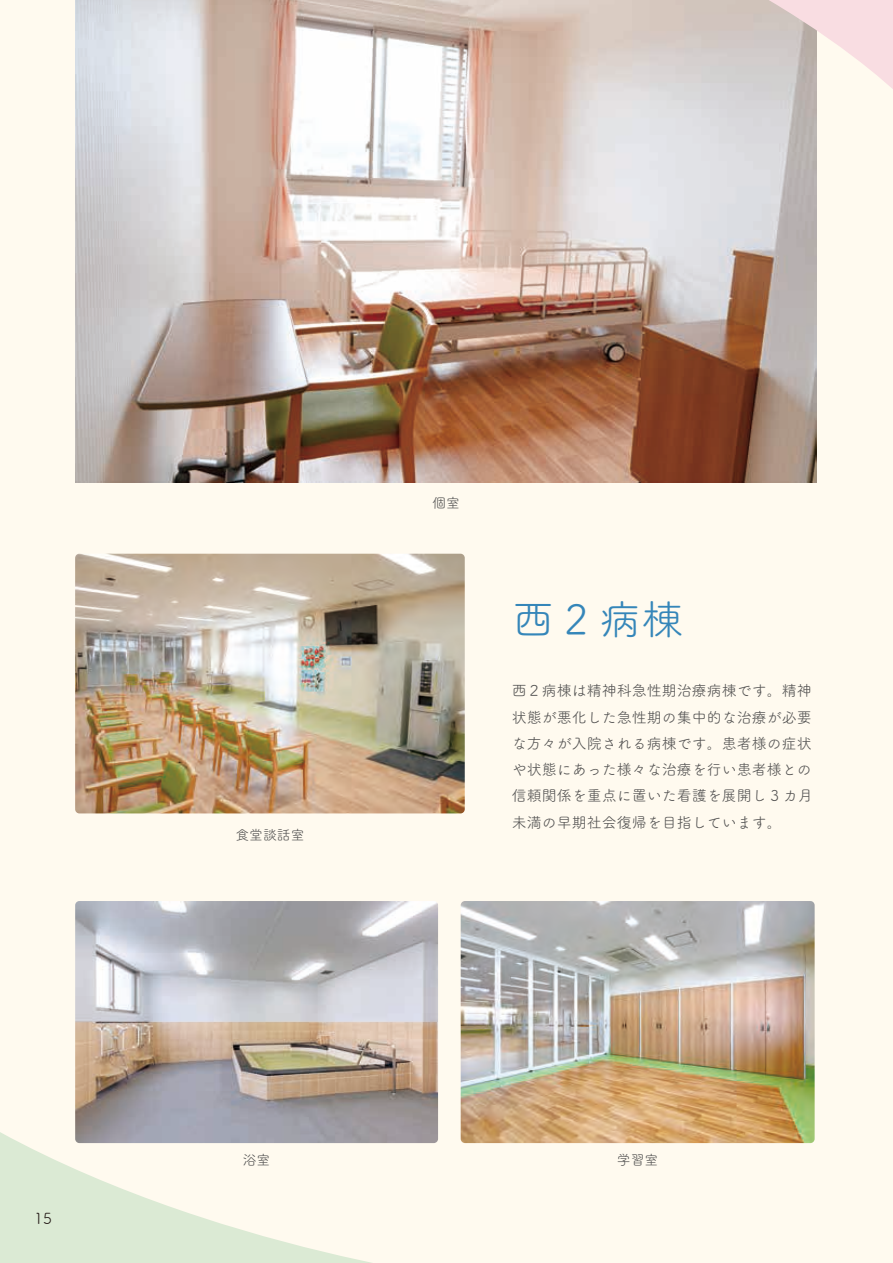
<style>
.page{position:relative;width:893px;height:1263px;background:#fffaef}
.page>*{position:absolute;margin:0;border:0;box-sizing:border-box;transform-origin:0 0}
.t1{font:42px "Tsuku A Rd Gothic Std R";color:#3586b9}
.t2{font:15.3px "Tsuku A Rd Gothic Std R";color:#231916}
.t3{font:15px/26.2px "Tsuku A Rd Gothic Std R";color:#515050;text-align:justify}
.t4{font:13.8px "Tsuku A Rd Gothic Std R";color:#515050}
</style>
<div class="page">
<svg style="left:0;top:1120px;width:496px;height:143px"></svg>
<img style="left:75px;top:554px;width:390px;height:259px">
<img style="left:75px;top:901px;width:363px;height:242px">
<img style="left:461px;top:901px;width:354px;height:242px">
<img style="left:75px;top:0;width:742px;height:482px">
<svg style="left:731px;top:0;width:162px;height:90px"></svg>
<p class="t2" style="left:34px;top:1206px;width:19px">15</p>
<p class="t4" style="left:235px;top:824px;width:71px">食堂談話室</p>
<p class="t4" style="left:243px;top:1150px;width:29px">浴室</p>
<p class="t4" style="left:432px;top:492px;width:29px">個室</p>
<h1 class="t1" style="left:512px;top:587px;width:173px">西2病棟</h1>
<p class="t3" style="left:512px;top:677px;width:303px">西２病棟は精神科急性期治療病棟です。精神状態が悪化した急性期の集中的な治療が必要な方々が入院される病棟です。患者様の症状や状態にあった様々な治療を行い患者様との信頼関係を重点に置いた看護を展開し 3 カ月未満の早期社会復帰を目指しています。</p>
<p class="t4" style="left:617px;top:1150px;width:43px">学習室</p>
</div>
